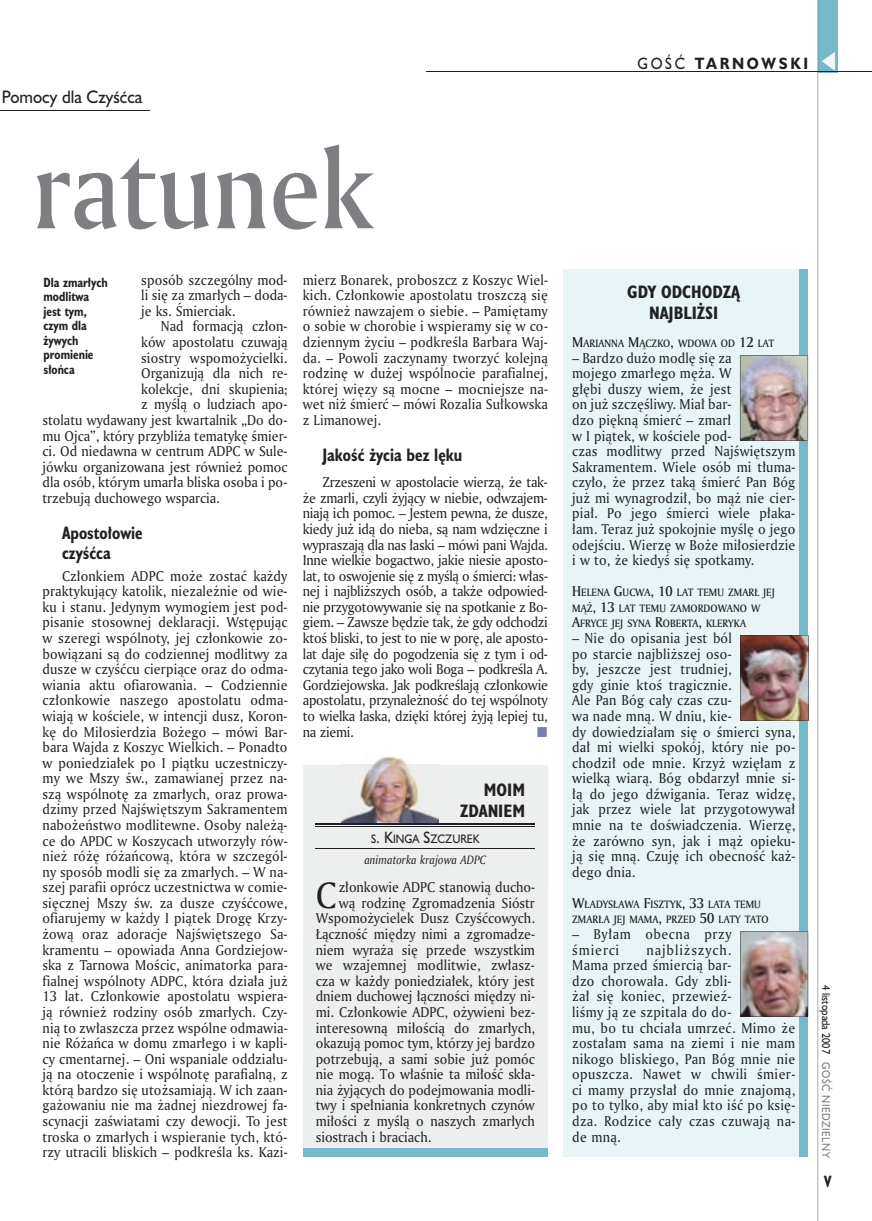
<style>
.page{position:relative;width:872px;height:1221px;background:#fff}
.page>*{position:absolute;margin:0;border:0;box-sizing:border-box;transform-origin:0 0}
.t1{font:108px "Amerigo Md PL";color:#7f7e83;scale:.9 1}
.t2{font:35.55px "Amerigo PL";color:#212125;scale:.94 1}
.t3{font:700 16.5px/19.8px "Humanst 521 Cn PL";color:#212125;scale:.94 1}
.t4{font:700 16.5px/21px "Humanst 521 Cn PL";color:#212125;text-align:center}
.t5{font:16.5px "Humanst 521 PL";color:#212125;scale:.94 1}
.t6{font:700 15px "Humanst 521 PL";letter-spacing:.2em;color:#212125;scale:.9 1}
.t7{font:700 15px "Humanst 521 Cn PL";color:#212125;scale:.94 1}
.t8{font:13.8px/15.6px "Amerigo PL";letter-spacing:.01em;color:#212125;text-align:justify;scale:.94 1}
.t9{font:13.8px/15.6px "Amerigo PL";letter-spacing:.045em;color:#212125;scale:.94 1}
.t10{font:700 12.3px/14.4px "Humanst 521 Cn PL";color:#212125;scale:.94 1}
.t11{font:italic 11.7px "Amerigo PL";color:#212125;scale:.94 1}
.t12{font:11.25px "Humanst 521 PL";color:#212125;scale:.9 1}
.t13{font:10.5px "Humanst 521 PL";letter-spacing:.05em;color:#7f7e83;scale:.9 1}
.t14{font:10.5px "Humanst 521 PL";color:#212125;scale:.9 1}
.t15{font:10.35px/15.6px "Amerigo Md PL";letter-spacing:.005em;color:#212125;scale:.94 1}
.s1{font-size:15px}
.s2{font-weight:400}
.s3{font-size:13.8px}
</style>
<div class="page">
<div style="left:818px;top:0;width:19px;height:72px;background:#76baca"></div>
<svg style="left:821px;top:52px;width:14px;height:19px"></svg>
<hr style="left:425px;top:72px;width:447px;height:1px;background:#212125">
<hr style="left:817px;top:0;width:1px;height:1220px;background:#212125">
<hr style="left:0;top:110px;width:150px;height:1px;background:#212125">
<div style="left:563px;top:269px;width:244px;height:887px;background:#e9f4f6"></div>
<div style="left:799px;top:269px;width:8px;height:887px;background:#76baca"></div>
<img style="left:740px;top:355px;width:68px;height:85px">
<img style="left:740px;top:635px;width:68px;height:85px">
<img style="left:740px;top:931px;width:68px;height:85px">
<div style="left:303px;top:764px;width:245px;height:392px;background:#edeeee"></div>
<div style="left:303px;top:1148px;width:244px;height:8px;background:#76baca"></div>
<img style="left:341px;top:756px;width:98px;height:67px">
<hr style="left:316px;top:823px;width:219px;height:2px;background:#212125">
<hr style="left:316px;top:826px;width:219px;height:1px;background:#212125">
<hr style="left:316px;top:848px;width:219px;height:1px;background:#212125">
<p class="t5" style="left:2px;top:86px;width:151px">Pomocy dla Czyśćca</p>
<h1 class="t1" style="left:32px;top:117px;width:380px">ratunek</h1>
<p class="t8" style="left:141px;top:271px;width:157px">sposób szczególny mod&shy;li się za zmarłych – doda&shy;je ks. Śmierciak.</p>
<p class="t8" style="left:161px;top:318px;width:136px">Nad formacją człon-</p>
<p class="t8" style="left:141px;top:334px;width:157px">ków apostolatu czuwają</p>
<p class="t8" style="left:141px;top:349px;width:157px">siostry wspomożycielki.</p>
<p class="t8" style="left:141px;top:365px;width:157px">Organizują dla nich re-</p>
<p class="t8" style="left:141px;top:380px;width:157px">kolekcje, dni skupienia;</p>
<p class="t8" style="left:141px;top:396px;width:157px">z myślą o ludziach apo-</p>
<p class="t8" style="left:43px;top:412px;width:262px">stolatu wydawany jest kwartalnik „Do do-</p>
<p class="t8" style="left:43px;top:427px;width:262px">mu Ojca”, który przybliża tematykę śmier-</p>
<p class="t8" style="left:43px;top:443px;width:262px">ci. Od niedawna w centrum ADPC w Sule-</p>
<p class="t8" style="left:43px;top:458px;width:262px">jówku organizowana jest również pomoc</p>
<p class="t8" style="left:43px;top:474px;width:262px">dla osób, którym umarła bliska osoba i po-</p>
<p class="t8" style="left:43px;top:489px;width:190px">trzebują duchowego wsparcia.</p>
<p class="t3" style="left:62px;top:522px;width:87px">Apostołowie czyśćca</p>
<p class="t8" style="left:43px;top:567px;width:262px;text-indent:20px">Członkiem ADPC może zostać każdy praktykujący katolik, niezależnie od wie&shy;ku i stanu. Jedynym wymogiem jest pod&shy;pisanie stosownej deklaracji. Wstępując w szeregi wspólnoty, jej członkowie zo&shy;bowiązani są do codziennej modlitwy za dusze w czyśćcu cierpiące oraz do odma&shy;wiania aktu ofiarowania. – Codziennie członkowie naszego apostolatu odma&shy;wiają w kościele, w intencji dusz, Koron&shy;kę do Miłosierdzia Bożego – mówi Bar&shy;bara Wajda z Koszyc Wielkich. – Ponadto w poniedziałek po I piątku uczestniczy&shy;my we Mszy św., zamawianej przez na&shy;szą wspólnotę za zmarłych, oraz prowa&shy;dzimy przed Najświętszym Sakramentem nabożeństwo modlitewne. Osoby należą&shy;ce do APDC w Koszycach utworzyły rów&shy;nież różę różańcową, która w szczegól&shy;ny sposób modli się za zmarłych. – W na&shy;szej parafii oprócz uczestnictwa w comie&shy;sięcznej Mszy św. za dusze czyśćcowe, ofiarujemy w każdy I piątek Drogę Krzy&shy;żową oraz adoracje Najświętszego Sa&shy;kramentu – opowiada Anna Gordziejow&shy;ska z Tarnowa Mościc, animatorka para&shy;fialnej wspólnoty ADPC, która działa już 13 lat. Członkowie apostolatu wspiera&shy;ją również rodziny osób zmarłych. Czy&shy;nią to zwłaszcza przez wspólne odmawia&shy;nie Różańca w domu zmarłego i w kapli&shy;cy cmentarnej. – Oni wspaniale oddziału&shy;ją na otoczenie i wspólnotę parafialną, z którą bardzo się utożsamiają. W ich zaan&shy;gażowaniu nie ma żadnej niezdrowej fa&shy;scynacji zaświatami czy dewocji. To jest troska o zmarłych i wspieranie tych, któ&shy;rzy utracili bliskich – podkreśla ks. Kazi-</p>
<p class="t10" style="left:43px;top:275px;width:70px">Dla zmarłych modlitwa jest tym, czym dla żywych promienie słońca</p>
<p class="t8" style="left:303px;top:271px;width:262px">mierz Bonarek, proboszcz z Koszyc Wiel&shy;kich. Członkowie apostolatu troszczą się również nawzajem o siebie. – Pamiętamy o sobie w chorobie i wspieramy się w co&shy;dziennym życiu – podkreśla Barbara Waj&shy;da. – Powoli zaczynamy tworzyć kolejną rodzinę w dużej wspólnocie parafialnej, której więzy są mocne – mocniejsze na&shy;wet niż śmierć – mówi Rozalia Sułkowska z Limanowej.</p>
<p class="t3" style="left:322px;top:444px;width:150px">Jakość życia bez lęku</p>
<p class="t8" style="left:303px;top:474px;width:262px;text-indent:20px">Zrzeszeni w apostolacie wierzą, że tak&shy;że zmarli, czyli żyjący w niebie, odwzajem&shy;niają ich pomoc. – Jestem pewna, że dusze, kiedy już idą do nieba, są nam wdzięczne i wypraszają dla nas łaski – mówi pani Wajda.<br>Inne wielkie bogactwo, jakie niesie aposto&shy;lat, to oswojenie się z myślą o śmierci: włas&shy;nej i najbliższych osób, a także odpowied&shy;nie przygotowywanie się na spotkanie z Bo&shy;giem. – Zawsze będzie tak, że gdy odchodzi ktoś bliski, to jest to nie w porę, ale aposto&shy;lat daje siłę do pogodzenia się z tym i od&shy;czytania tego jako woli Boga – podkreśla A.<br>Gordziejowska. Jak podkreślają członkowie apostolatu, przynależność do tej wspólnoty to wielka łaska, dzięki której żyją lepiej tu, na ziemi.</p>
<p class="t4" style="left:460px;top:779px;width:66px;text-align:right">MOIM<br>ZDANIEM</p>
<p class="t12" style="left:371px;top:831px;width:122px">S<span class="s1">. K</span>INGA <span class="s1">S</span>ZCZUREK</p>
<p class="t11" style="left:364px;top:852px;width:131px">animatorka krajowa ADPC</p>
<h2 class="t2" style="left:316px;top:871px;width:23px">C</h2>
<p class="t8" style="left:339px;top:879px;width:210px">złonkowie ADPC stanowią ducho-</p>
<p class="t8" style="left:339px;top:894px;width:210px">wą rodzinę Zgromadzenia Sióstr</p>
<p class="t8" style="left:316px;top:910px;width:235px">Wspomożycielek Dusz Czyśćcowych.</p>
<p class="t8" style="left:316px;top:925px;width:235px">Łączność między nimi a zgromadze-</p>
<p class="t8" style="left:316px;top:941px;width:235px">niem wyraża się przede wszystkim</p>
<p class="t8" style="left:316px;top:957px;width:234px">we wzajemnej modlitwie, zwłasz-</p>
<p class="t8" style="left:316px;top:972px;width:235px">cza w każdy poniedziałek, który jest</p>
<p class="t8" style="left:316px;top:988px;width:235px">dniem duchowej łączności między ni-</p>
<p class="t8" style="left:316px;top:1003px;width:235px">mi. Członkowie ADPC, ożywieni bez-</p>
<p class="t8" style="left:316px;top:1019px;width:235px">interesowną miłością do zmarłych,</p>
<p class="t8" style="left:316px;top:1034px;width:235px">okazują pomoc tym, którzy jej bardzo</p>
<p class="t8" style="left:316px;top:1050px;width:235px">potrzebują, a sami sobie już pomóc</p>
<p class="t8" style="left:316px;top:1066px;width:235px">nie mogą. To właśnie ta miłość skła-</p>
<p class="t8" style="left:316px;top:1081px;width:235px">nia żyjących do podejmowania modli-</p>
<p class="t8" style="left:316px;top:1097px;width:235px">twy i spełniania konkretnych czynów</p>
<p class="t8" style="left:316px;top:1112px;width:235px">miłości z myślą o naszych zmarłych</p>
<p class="t8" style="left:316px;top:1128px;width:124px">siostrach i braciach.</p>
<p class="t6" style="left:637px;top:53px;width:191px"><span class="s2">GOŚĆ</span> TARNOWSKI</p>
<p class="t4" style="left:627px;top:281px;width:114px">GDY ODCHODZĄ<br>NAJBLIŻSI</p>
<p class="t15" style="left:572px;top:335px;width:216px"><span class="s3">M</span>ARIANNA <span class="s3">M</span>ĄCZKO<span class="s3">,</span> WDOWA OD <span class="s3">12</span> LAT</p>
<p class="t8" style="left:572px;top:349px;width:239px;text-align:left">– Bardzo dużo modlę się za<br>mojego zmarłego męża. W<br>głębi duszy wiem, że jest<br>on już szczęśliwy. Miał bar-<br>dzo piękną śmierć – zmarł<br>w I piątek, w kościele pod-<br>czas modlitwy przed Najświętszym<br>Sakramentem. Wiele osób mi tłuma&shy;czyło, że przez taką śmierć Pan Bóg już mi wynagrodził, bo mąż nie cier&shy;piał. Po jego śmierci wiele płaka&shy;łam. Teraz już spokojnie myślę o jego odejściu. Wierzę w Boże miłosierdzie i w to, że kiedyś się spotkamy.</p>
<p class="t15" style="left:572px;top:584px;width:217px"><span class="s3">H</span>ELENA <span class="s3">G</span>UCWA<span class="s3">, 10</span> LAT TEMU ZMARŁ JEJ<br>MĄŻ<span class="s3">, 13</span> LAT TEMU ZAMORDOWANO W<br><span class="s3">A</span>FRYCE JEJ SYNA <span class="s3">R</span>OBERTA<span class="s3">,</span> KLERYKA</p>
<p class="t8" style="left:572px;top:630px;width:239px;text-align:left">– Nie do opisania jest ból<br>po starcie najbliższej oso-<br>by, jeszcze jest trudniej,<br>gdy ginie ktoś tragicznie.<br>Ale Pan Bóg cały czas czu-<br>wa nade mną. W dniu, kie-<br>dy dowiedziałam się o śmierci syna, dał mi wielki spokój, który nie po&shy;chodził ode mnie. Krzyż wzięłam z wielką wiarą. Bóg obdarzył mnie si&shy;łą do jego dźwigania. Teraz widzę, jak przez wiele lat przygotowywał mnie na te doświadczenia. Wierzę, że zarówno syn, jak i mąż opieku&shy;ją się mną. Czuję ich obecność każ&shy;dego dnia.</p>
<p class="t15" style="left:572px;top:896px;width:211px"><span class="s3">W</span>ŁADYSŁAWA <span class="s3">F</span>ISZTYK<span class="s3">, 33</span> LATA TEMU<br>ZMARŁA JEJ MAMA<span class="s3">,</span> PRZED <span class="s3">50</span> LATY TATO</p>
<p class="t9" style="left:572px;top:925px;width:171px">– Byłam obecna przy śmierci</p>
<p class="t8" style="left:572px;top:941px;width:239px;text-align:left;text-indent:74px">najbliższych.<br>Mama przed śmiercią bar-<br>dzo chorowała. Gdy zbli-<br>żał się koniec, przewieź-<br>liśmy ją ze szpitala do do-<br>mu, bo tu chciała umrzeć. Mimo że zostałam sama na ziemi i nie mam nikogo bliskiego, Pan Bóg mnie nie opuszcza. Nawet w chwili śmier&shy;ci mamy przysłał do mnie znajomą, po to tylko, aby miał kto iść po księ&shy;dza. Rodzice cały czas czuwają na&shy;de mną.</p>
<p class="t14" style="left:833px;top:984px;width:78px;rotate:90deg">4 listopada 2007</p>
<p class="t13" style="left:833px;top:1062px;width:108px;rotate:90deg">GOŚĆ NIEDZIELNY</p>
<p class="t7" style="left:824px;top:1171px;width:9px">V</p>
</div>
